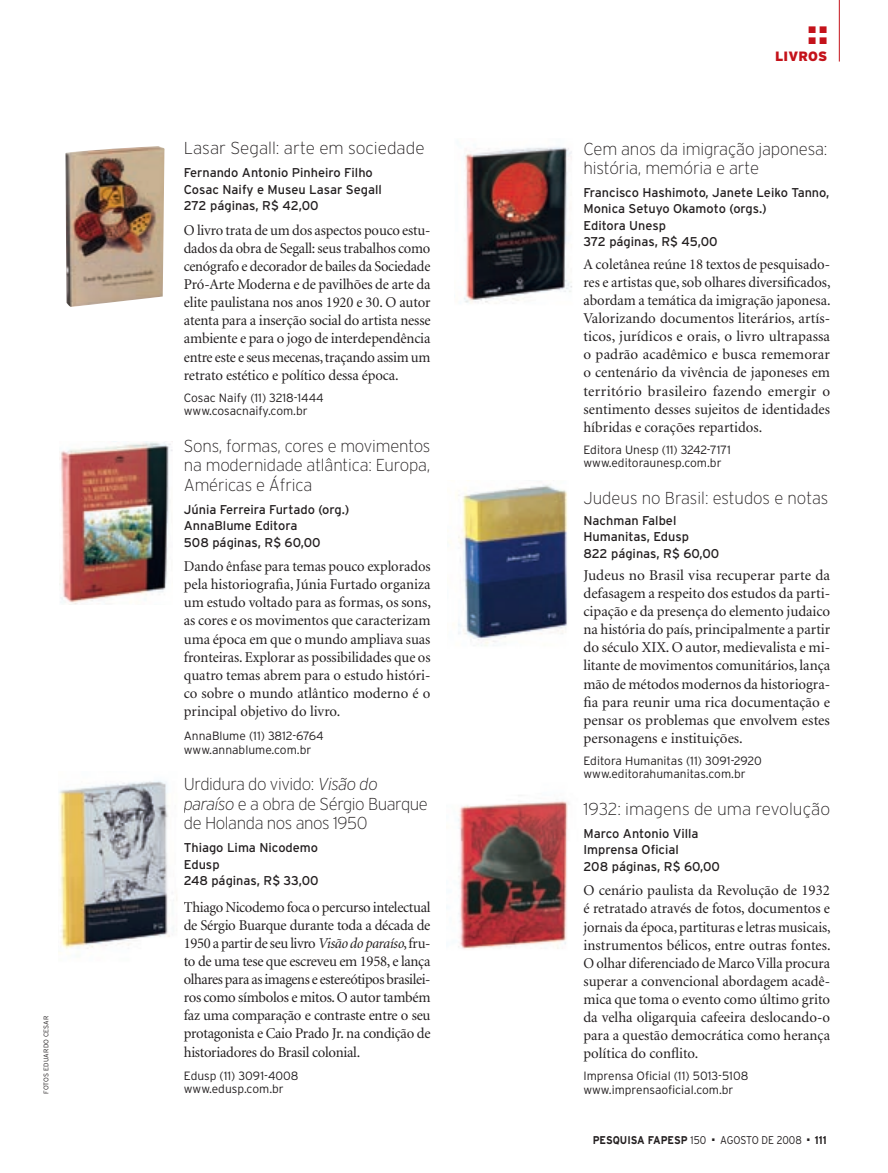
<style>
.page{position:relative;width:888px;height:1173px;background:#fff}
.page>*{position:absolute;margin:0;border:0;box-sizing:border-box;transform-origin:0 0}
.t1{font:800 36px "Franklin Gothic";color:#c4121a}
.t2{font:200 17.25px/19.5px "Interstate";letter-spacing:-.01em;color:#231f20}
.t3{font:15px/18.1px "Minion";color:#231f20;text-align:justify}
.t4{font:900 13.5px "Interstate";letter-spacing:.01em;color:#c4121a}
.t5{font:12.75px/16.5px "Interstate";color:#231f20}
.t6{font:300 12px/13.5px "Interstate";color:#231f20}
.t7{font:700 11.25px "Interstate";color:#231f20;scale:.9 1}
.t8{font:300 11.25px "Interstate";letter-spacing:-.01em;color:#231f20;scale:.9 1}
.t9{font:300 6.75px "Interstate";letter-spacing:.02em;color:#231f20}
.s1{font-style:italic}
.s2{font-weight:300}
</style>
<div class="page">
<hr style="left:839px;top:0;width:1px;height:62px;background:#c4121a">
<img style="left:65px;top:146px;width:100px;height:161px">
<img style="left:59px;top:441px;width:113px;height:163px">
<img style="left:59px;top:780px;width:118px;height:169px">
<img style="left:464px;top:146px;width:108px;height:158px">
<img style="left:446px;top:801px;width:122px;height:149px">
<img style="left:457px;top:484px;width:111px;height:162px">
<p class="t9" style="left:44px;top:1094px;width:80px;rotate:-90deg">FOTOS EDUARDO CESAR</p>
<p class="t2" style="left:184px;top:140px;width:242px">Lasar Segall: arte em sociedade</p>
<p class="t5" style="left:184px;top:166px;width:199px">Fernando Antonio Pinheiro Filho<br>Cosac Naify e Museu Lasar Segall<br>272 páginas, R$ 42,00</p>
<p class="t3" style="left:184px;top:222px;width:248px">O livro trata de um dos aspectos pouco estu&shy;dados da obra de Segall: seus trabalhos como cenógrafo e decorador de bailes da Sociedade Pró-Arte Moderna e de pavilhões de arte da elite paulistana nos anos 1920 e 30. O autor atenta para a inserção social do artista nesse ambiente e para o jogo de interdependência entre este e seus mecenas, traçando assim um retrato estético e político dessa época.</p>
<p class="t6" style="left:184px;top:392px;width:141px">Cosac Naify (11) 3218-1444 www.cosacnaify.com.br</p>
<p class="t2" style="left:184px;top:437px;width:248px;text-align:justify">Sons, formas, cores e movimentos na modernidade atlântica: Europa, Américas e África</p>
<p class="t5" style="left:184px;top:502px;width:167px">Júnia Ferreira Furtado (org.)<br>AnnaBlume Editora<br>508 páginas, R$ 60,00</p>
<p class="t3" style="left:184px;top:558px;width:249px">Dando ênfase para temas pouco explorados pela historiografia, Júnia Furtado organiza um estudo voltado para as formas, os sons, as cores e os movimentos que caracterizam uma época em que o mundo ampliava suas fronteiras. Explorar as possibilidades que os quatro temas abrem para o estudo históri&shy;co sobre o mundo atlântico moderno é o principal objetivo do livro.</p>
<p class="t6" style="left:184px;top:730px;width:141px">AnnaBlume (11) 3812-6764 www.annablume.com.br</p>
<p class="t2" style="left:184px;top:776px;width:246px">Urdidura do vivido: <span class="s1">Visão do paraíso</span> e a obra de Sérgio Buarque de Holanda nos anos 1950</p>
<p class="t5" style="left:184px;top:840px;width:136px">Thiago Lima Nicodemo<br>Edusp<br>248 páginas, R$ 33,00</p>
<p class="t3" style="left:184px;top:899px;width:248px">Thiago Nicodemo foca o percurso intelectual de Sérgio Buarque durante toda a década de 1950 a partir de seu livro <span class="s1">Visão do paraíso</span>, fru&shy;to de uma tese que escreveu em 1958, e lança olhares para as imagens e estereótipos brasilei&shy;ros como símbolos e mitos. O autor também faz uma comparação e contraste entre o seu protagonista e Caio Prado Jr. na condição de historiadores do Brasil colonial.</p>
<p class="t6" style="left:184px;top:1070px;width:116px">Edusp (11) 3091-4008</p>
<p class="t6" style="left:184px;top:1083px;width:101px">www.edusp.com.br</p>
<h1 class="t1" style="left:807px;top:14px;width:23px">....</h1>
<p class="t4" style="left:775px;top:52px;width:54px">LIVROS</p>
<p class="t2" style="left:583px;top:140px;width:245px">Cem anos da imigração japonesa: história, memória e arte</p>
<p class="t5" style="left:583px;top:185px;width:247px">Francisco Hashimoto, Janete Leiko Tanno,<br>Monica Setuyo Okamoto (orgs.)<br>Editora Unesp<br>372 páginas, R$ 45,00</p>
<p class="t3" style="left:583px;top:256px;width:249px">A coletânea reúne 18 textos de pesquisado&shy;res e artistas que, sob olhares diversificados, abordam a temática da imigração japonesa.<br>Valorizando documentos literários, artís&shy;ticos, jurídicos e orais, o livro ultrapassa o padrão acadêmico e busca rememorar o centenário da vivência de japoneses em território brasileiro fazendo emergir o sentimento desses sujeitos de identidades híbridas e corações repartidos.</p>
<p class="t6" style="left:583px;top:444px;width:149px">Editora Unesp (11) 3242-7171 www.editoraunesp.com.br</p>
<p class="t2" style="left:583px;top:489px;width:246px">Judeus no Brasil: estudos e notas</p>
<p class="t5" style="left:583px;top:513px;width:137px">Nachman Falbel<br>Humanitas, Edusp<br>822 páginas, R$ 60,00</p>
<p class="t3" style="left:583px;top:567px;width:248px">Judeus no Brasil visa recuperar parte da defasagem a respeito dos estudos da parti&shy;cipação e da presença do elemento judaico na história do país, principalmente a partir do século XIX. O autor, medievalista e mi&shy;litante de movimentos comunitários, lança mão de métodos modernos da historiogra&shy;fia para reunir uma rica documentação e pensar os problemas que envolvem estes personagens e instituições.</p>
<p class="t6" style="left:583px;top:755px;width:180px">Editora Humanitas (11) 3091-2920 www.editorahumanitas.com.br</p>
<p class="t2" style="left:583px;top:800px;width:248px">1932: imagens de uma revolução</p>
<p class="t5" style="left:583px;top:826px;width:138px">Marco Antonio Villa<br>Imprensa Oficial<br>208 páginas, R$ 60,00</p>
<p class="t3" style="left:583px;top:883px;width:249px">O cenário paulista da Revolução de 1932 é retratado através de fotos, documentos e jornais da época, partituras e letras musicais, instrumentos bélicos, entre outras fontes.<br>O olhar diferenciado de Marco Villa procura superar a convencional abordagem acadê&shy;mica que toma o evento como último grito da velha oligarquia cafeeira deslocando-o para a questão democrática como herança política do conflito.</p>
<p class="t6" style="left:583px;top:1070px;width:166px">Imprensa Oficial (11) 5013-5108 www.imprensaoficial.com.br</p>
<p class="t7" style="left:593px;top:1135px;width:128px">PESQUISA FAPESP <span class="s2">150</span></p>
<p class="t8" style="left:712px;top:1135px;width:101px">■ AGOSTO DE 2008</p>
<p class="t7" style="left:807px;top:1135px;width:23px">■ 111</p>
</div>
